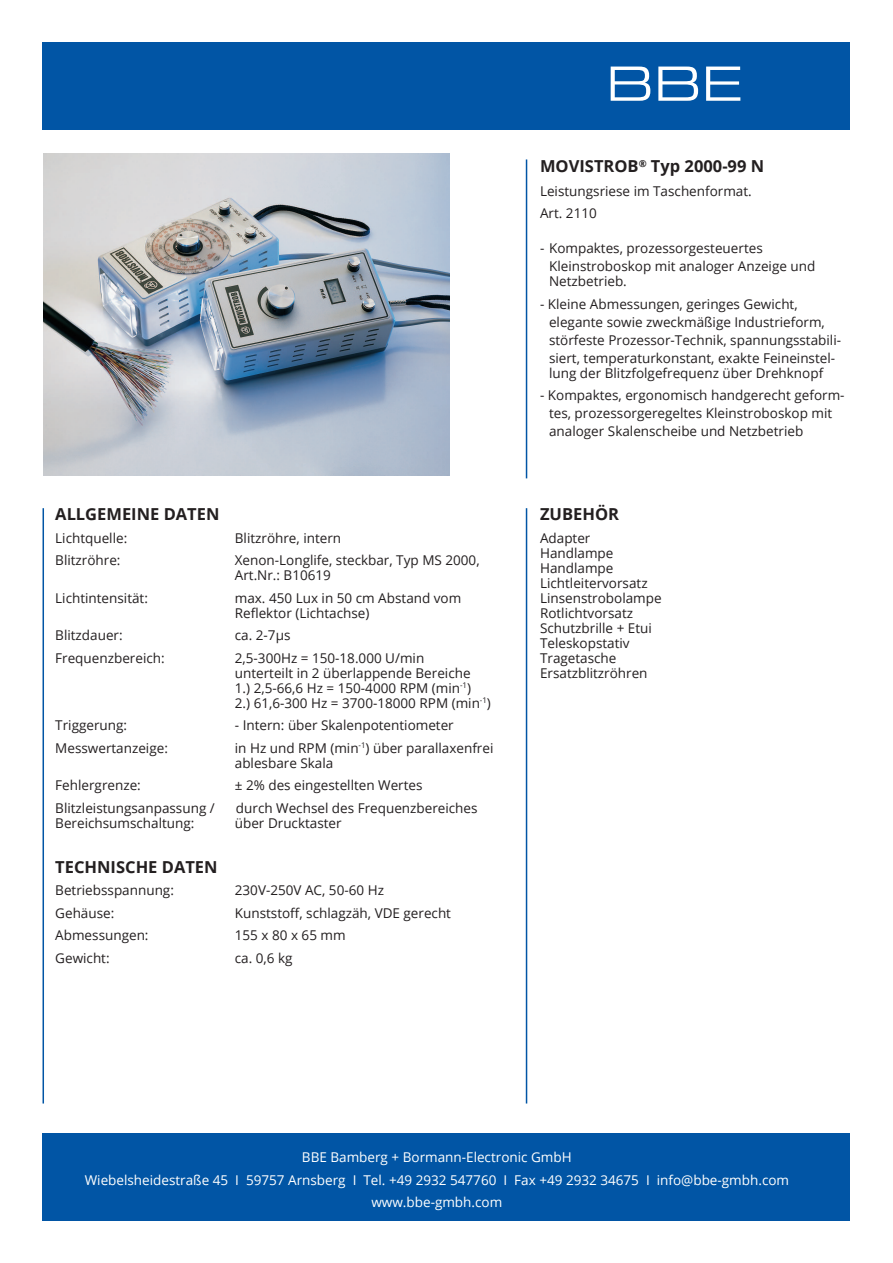
<style>
.page{position:relative;width:893px;height:1263px;background:#fff}
.page>*{position:absolute;margin:0;border:0;box-sizing:border-box;transform-origin:0 0}
.t1{font:51.3px "Eurostile Ext";color:#fff}
.t2{font:700 16.5px "Open Sans";color:#231f20}
.t3{font:13.5px/18px "Open Sans";color:#231f20}
.t4{font:13.5px/22.5px "Open Sans";color:#fff;text-align:center}
</style>
<div class="page">
<div style="left:43px;top:43px;width:807px;height:87px;background:#0155a5"></div>
<div style="left:43px;top:1132px;width:807px;height:88px;background:#0155a5"></div>
<hr style="left:526px;top:159px;width:1px;height:319px;background:#0155a5">
<hr style="left:526px;top:508px;width:1px;height:595px;background:#0155a5">
<hr style="left:43px;top:508px;width:1px;height:595px;background:#0155a5">
<img style="left:43px;top:153px;width:406px;height:322px">
<p class="t1" style="left:606px;top:47px;width:139px">BBE</p>
<p class="t2" style="left:55px;top:503px;width:166px">ALLGEMEINE DATEN</p>
<p class="t3" style="left:55px;top:528px;width:74px">Lichtquelle:</p>
<p class="t3" style="left:235px;top:528px;width:108px">Blitzröhre, intern</p>
<p class="t3" style="left:55px;top:551px;width:67px">Blitzröhre:</p>
<p class="t3" style="left:235px;top:551px;width:246px">Xenon-Longlife, steckbar, Typ MS 2000,</p>
<p class="t3" style="left:235px;top:566px;width:98px">Art.Nr.: B10619</p>
<p class="t3" style="left:55px;top:588px;width:94px">Lichtintensität:</p>
<p class="t3" style="left:235px;top:588px;width:228px">max. 450 Lux in 50 cm Abstand vom</p>
<p class="t3" style="left:235px;top:603px;width:136px">Reflektor (Lichtachse)</p>
<p class="t3" style="left:55px;top:626px;width:69px">Blitzdauer:</p>
<p class="t3" style="left:235px;top:626px;width:57px">ca. 2-7µs</p>
<p class="t3" style="left:55px;top:648px;width:111px">Frequenzbereich:</p>
<p class="t3" style="left:235px;top:648px;width:191px">2,5-300Hz = 150-18.000 U/min</p>
<p class="t3" style="left:235px;top:663px;width:237px">unterteilt in 2 überlappende Bereiche</p>
<p class="t3" style="left:235px;top:678px;width:238px">1.) 2,5-66,6 Hz = 150-4000 RPM (min<sup>-1</sup>)</p>
<p class="t3" style="left:235px;top:693px;width:258px">2.) 61,6-300 Hz = 3700-18000 RPM (min<sup>-1</sup>)</p>
<p class="t3" style="left:55px;top:716px;width:73px">Triggerung:</p>
<p class="t3" style="left:235px;top:716px;width:220px">- Intern: über Skalenpotentiometer</p>
<p class="t3" style="left:55px;top:738px;width:114px">Messwertanzeige:</p>
<p class="t3" style="left:235px;top:740px;width:260px;line-height:15px">in Hz und RPM (min<sup>-1</sup>) über parallaxenfrei ablesbare Skala</p>
<p class="t3" style="left:55px;top:776px;width:87px">Fehlergrenze:</p>
<p class="t3" style="left:235px;top:776px;width:189px">± 2% des eingestellten Wertes</p>
<p class="t3" style="left:55px;top:798px;width:161px">Blitzleistungsanpassung /</p>
<p class="t3" style="left:236px;top:798px;width:243px">durch Wechsel des Frequenzbereiches</p>
<p class="t3" style="left:55px;top:813px;width:141px">Bereichsumschaltung:</p>
<p class="t3" style="left:235px;top:813px;width:108px">über Drucktaster</p>
<p class="t2" style="left:55px;top:855px;width:164px">TECHNISCHE DATEN</p>
<p class="t3" style="left:55px;top:881px;width:120px">Betriebsspannung:</p>
<p class="t3" style="left:235px;top:881px;width:151px">230V-250V AC, 50-60 Hz</p>
<p class="t3" style="left:55px;top:903px;width:61px">Gehäuse:</p>
<p class="t3" style="left:235px;top:903px;width:218px">Kunststoff, schlagzäh, VDE gerecht</p>
<p class="t3" style="left:55px;top:926px;width:95px">Abmessungen:</p>
<p class="t3" style="left:235px;top:926px;width:112px">155 x 80 x 65 mm</p>
<p class="t3" style="left:55px;top:948px;width:56px">Gewicht:</p>
<p class="t3" style="left:235px;top:948px;width:59px">ca. 0,6 kg</p>
<p class="t2" style="left:540px;top:154px;width:226px">MOVISTROB<sup>®</sup> Typ 2000-99 N</p>
<p class="t3" style="left:540px;top:179px;width:213px;line-height:22.5px">Leistungsriese im Taschenformat.<br>Art. 2110</p>
<p class="t3" style="left:540px;top:239px;width:224px">- Kompaktes, prozessorgesteuertes</p>
<p class="t3" style="left:549px;top:258px;width:268px;line-height:15px">Kleinstroboskop mit analoger Anzeige und<br>Netzbetrieb.</p>
<p class="t3" style="left:540px;top:294px;width:259px">- Kleine Abmessungen, geringes Gewicht,</p>
<p class="t3" style="left:549px;top:312px;width:277px">elegante sowie zweckmäßige Industrieform,</p>
<p class="t3" style="left:549px;top:330px;width:294px">störfeste Prozessor-Technik, spannungsstabili&shy;siert, temperaturkonstant, exakte Feineinstel-</p>
<p class="t3" style="left:549px;top:363px;width:276px">lung der Blitzfolgefrequenz über Drehknopf</p>
<p class="t3" style="left:549px;top:386px;width:297px;text-indent:-9px">- Kompaktes, ergonomisch handgerecht geform&shy;tes, prozessorgeregeltes Kleinstroboskop mit analoger Skalenscheibe und Netzbetrieb</p>
<p class="t2" style="left:540px;top:503px;width:81px">ZUBEHÖR</p>
<p class="t3" style="left:540px;top:528px;width:52px">Adapter</p>
<p class="t3" style="left:540px;top:543px;width:75px">Handlampe</p>
<p class="t3" style="left:540px;top:558px;width:75px">Handlampe</p>
<p class="t3" style="left:540px;top:573px;width:109px">Lichtleitervorsatz</p>
<p class="t3" style="left:540px;top:588px;width:123px">Linsenstrobolampe</p>
<p class="t3" style="left:540px;top:603px;width:95px">Rotlichtvorsatz</p>
<p class="t3" style="left:540px;top:618px;width:113px">Schutzbrille + Etui</p>
<p class="t3" style="left:540px;top:633px;width:91px">Teleskopstativ</p>
<p class="t3" style="left:540px;top:648px;width:78px">Tragetasche</p>
<p class="t3" style="left:540px;top:663px;width:109px">Ersatzblitzröhren</p>
<p class="t4" style="left:302px;top:1145px;width:271px">BBE Bamberg + Bormann-Electronic GmbH</p>
<p class="t4" style="left:85px;top:1168px;width:706px">Wiebelsheidestraße 45 I 59757 Arnsberg I Tel. +49 2932 547760 I Fax +49 2932 34675 I info@bbe-gmbh.com www.bbe-gmbh.com</p>
</div>
